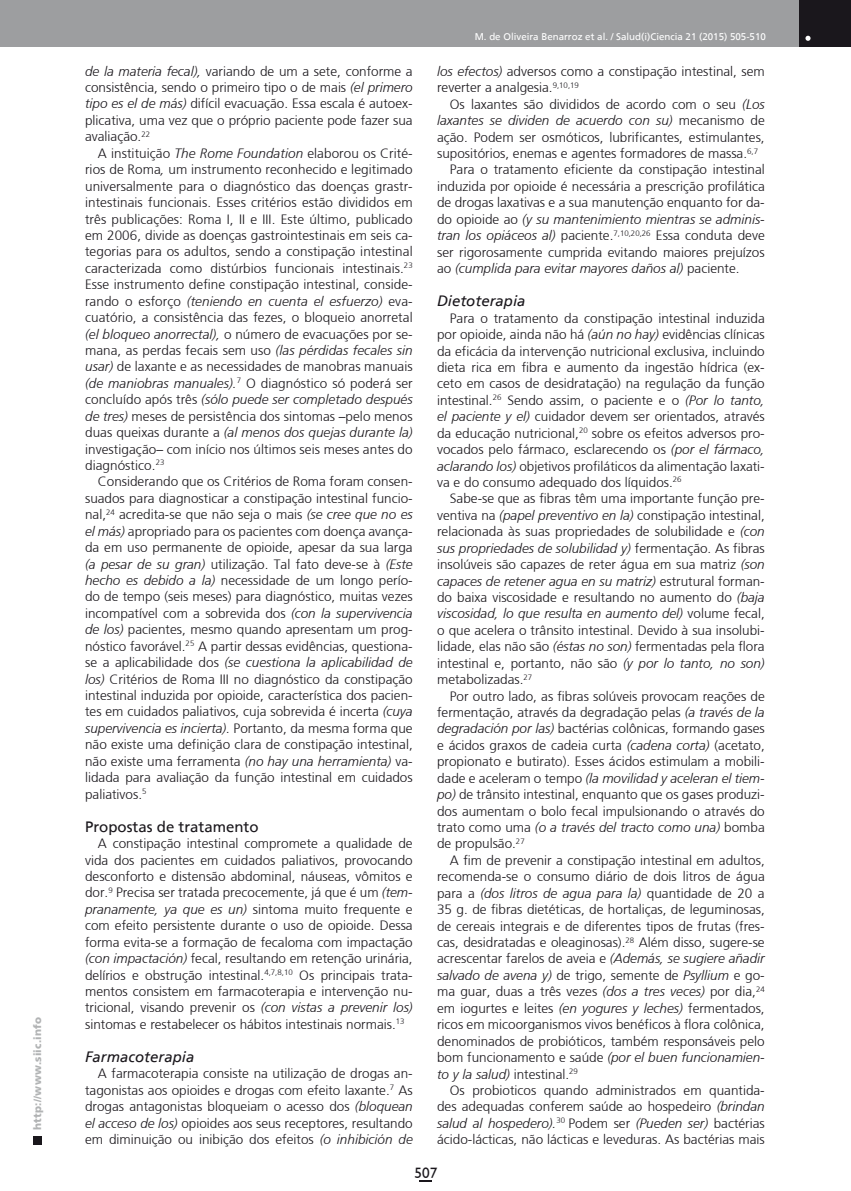
<style>
.page{position:relative;width:851px;height:1191px;background:#fff}
.page>*{position:absolute;margin:0;border:0;box-sizing:border-box;transform-origin:0 0}
.t1{font:italic 15px "Frutiger";color:#1a171c}
.t2{font:15px "Frutiger";color:#1a171c}
.t3{font:15px "Humanist 521 BT";color:#1a171c}
.t4{font:300 13.5px/16.5px "Frutiger";color:#1a171c;text-align:justify}
.t5{font:italic 300 13.5px "Frutiger";color:#1a171c}
.t6{font:900 10.5px "Frutiger";letter-spacing:.015em;color:#b1b3b4}
.t7{font:9.75px "Frutiger";color:#fff}
.s1{font-style:italic}
.s2{font-style:normal}
</style>
<div class="page">
<div style="left:33px;top:1135px;width:9px;height:9px;background:#1a171c"></div>
<div style="left:0;top:0;width:850px;height:47px;background:#9d9ea0"></div>
<div style="left:799px;top:0;width:51px;height:47px;background:#1a171c"></div>
<svg style="left:805px;top:36px;width:5px;height:5px"></svg>
<svg style="left:419px;top:1180px;width:13px;height:1px"></svg>
<p class="t6" style="left:31px;top:1129px;width:114px;rotate:-90deg">http://www.siic.info</p>
<p class="t4" style="left:85px;top:63px;width:329px"><span class="s1">de la materia fecal),</span> variando de um a sete, conforme a consistência, sendo o primeiro tipo o de mais <span class="s1">(el primero tipo es el de más)</span> difícil evacuação. Essa escala é autoex&shy;plicativa, uma vez que o próprio paciente pode fazer sua avaliação.<sup>22</sup></p>
<p class="t4" style="left:85px;top:145px;width:329px;text-indent:13px">A instituição <span class="s1">The Rome Foundation</span> elaborou os Crité&shy;rios de Roma<span class="s1">,</span> um instrumento reconhecido e legitimado universalmente para o diagnóstico das doenças grastr&shy;intestinais funcionais. Esses critérios estão divididos em três publicações: Roma I, II e III. Este último, publicado em 2006, divide as doenças gastrointestinais em seis ca&shy;tegorias para os adultos, sendo a constipação intestinal caracterizada como distúrbios funcionais intestinais.<sup>23<br></sup>Esse instrumento define constipação intestinal, conside&shy;rando o esforço <span class="s1">(teniendo en cuenta el esfuerzo)</span> eva&shy;cuatório, a consistência das fezes, o bloqueio anorretal <span class="s1">(el bloqueo anorrectal),</span> o número de evacuações por se&shy;mana, as perdas fecais sem uso <span class="s1">(las pérdidas fecales sin usar)</span> de laxante e as necessidades de manobras manuais <span class="s1">(de maniobras manuales).</span><sup>7</sup> O diagnóstico só poderá ser concluído após três <span class="s1">(sólo puede ser completado después de tres)</span> meses de persistência dos sintomas –pelo menos duas queixas durante a <span class="s1">(al menos dos quejas durante la) </span>investigação– com início nos últimos seis meses antes do diagnóstico.<sup>23</sup></p>
<p class="t4" style="left:85px;top:473px;width:329px;text-indent:13px">Considerando que os Critérios de Roma foram consen&shy;suados para diagnosticar a constipação intestinal funcio&shy;nal,<sup>24</sup> acredita-se que não seja o mais <span class="s1">(se cree que no es el más)</span> apropriado para os pacientes com doença avança&shy;da em uso permanente de opioide, apesar da sua larga <span class="s1">(a pesar de su gran)</span> utilização. Tal fato deve-se à <span class="s1">(Este hecho es debido a la)</span> necessidade de um longo perío&shy;do de tempo (seis meses) para diagnóstico, muitas vezes incompatível com a sobrevida dos <span class="s1">(con la supervivencia de los)</span> pacientes, mesmo quando apresentam um prog&shy;nóstico favorável.<sup>25</sup> A partir dessas evidências, questiona&shy;se a aplicabilidade dos <span class="s1">(se cuestiona la aplicabilidad de los)</span> Critérios de Roma III no diagnóstico da constipação intestinal induzida por opioide, característica dos pacien&shy;tes em cuidados paliativos, cuja sobrevida é incerta <span class="s1">(cuya supervivencia es incierta).</span> Portanto, da mesma forma que não existe uma definição clara de constipação intestinal, não existe uma ferramenta <span class="s1">(no hay una herramienta)</span> va&shy;lidada para avaliação da função intestinal em cuidados paliativos.<sup>5</sup></p>
<p class="t2" style="left:85px;top:817px;width:175px">Propostas de tratamento</p>
<p class="t4" style="left:85px;top:835px;width:329px;text-indent:13px">A constipação intestinal compromete a qualidade de vida dos pacientes em cuidados paliativos, provocando desconforto e distensão abdominal, náuseas, vômitos e dor.<sup>9</sup> Precisa ser tratada precocemente, já que é um <span class="s1">(tem&shy;pranamente, ya que es un)</span> sintoma muito frequente e com efeito persistente durante o uso de opioide. Dessa forma evita-se a formação de fecaloma com impactação <span class="s1">(con impactación)</span> fecal, resultando em retenção urinária, delírios e obstrução intestinal.<sup>4,7,8,10</sup> Os principais trata&shy;mentos consistem em farmacoterapia e intervenção nu&shy;tricional, visando prevenir os <span class="s1">(con vistas a prevenir los) </span>sintomas e restabelecer os hábitos intestinais normais.<sup>13</sup></p>
<p class="t1" style="left:85px;top:1048px;width:111px">Farmacoterapia</p>
<p class="t4" style="left:85px;top:1065px;width:329px;text-indent:13px">A farmacoterapia consiste na utilização de drogas an&shy;tagonistas aos opioides e drogas com efeito laxante.<sup>7</sup> As drogas antagonistas bloqueiam o acesso dos <span class="s1">(bloquean el acceso de los)</span> opioides aos seus receptores, resultando em diminuição ou inibição dos efeitos <span class="s1">(o inhibición de</span></p>
<p class="t7" style="left:474px;top:31px;width:292px">M. de Oliveira Benarroz et al. / Salud(i)Ciencia 21 (2015) 505-510</p>
<p class="t4" style="left:437px;top:63px;width:329px"><span class="s1">los efectos)</span> adversos como a constipação intestinal, sem reverter a analgesia.<sup>9,10,19</sup></p>
<p class="t4" style="left:450px;top:96px;width:316px">Os laxantes são divididos de acordo com o seu <span class="s1">(Los</span></p>
<p class="t5" style="left:437px;top:113px;width:329px">laxantes se dividen de acuerdo con su) <span class="s2">mecanismo de</span></p>
<p class="t4" style="left:437px;top:129px;width:329px">ação. Podem ser osmóticos, lubrificantes, estimulantes,</p>
<p class="t4" style="left:437px;top:145px;width:322px">supositórios, enemas e agentes formadores de massa.<sup>6,7</sup></p>
<p class="t4" style="left:450px;top:161px;width:316px">Para o tratamento eficiente da constipação intestinal</p>
<p class="t4" style="left:437px;top:178px;width:329px">induzida por opioide é necessária a prescrição profilática</p>
<p class="t4" style="left:437px;top:194px;width:329px">de drogas laxativas e a sua manutenção enquanto for da-</p>
<p class="t5" style="left:437px;top:211px;width:329px"><span class="s2">do opioide ao</span> (y su mantenimiento mientras se adminis-</p>
<p class="t4" style="left:437px;top:227px;width:329px"><span class="s1">tran los opiáceos al)</span> paciente.<sup>7,10,20,26</sup> Essa conduta deve</p>
<p class="t4" style="left:437px;top:244px;width:329px">ser rigorosamente cumprida evitando maiores prejuízos</p>
<p class="t5" style="left:437px;top:261px;width:304px"><span class="s2">ao</span> (cumplida para evitar mayores daños al) <span class="s2">paciente.</span></p>
<p class="t1" style="left:437px;top:292px;width:90px">Dietoterapia</p>
<p class="t4" style="left:437px;top:310px;width:329px;text-indent:13px">Para o tratamento da constipação intestinal induzida por opioide, ainda não há <span class="s1">(aún no hay)</span> evidências clínicas da eficácia da intervenção nutricional exclusiva, incluindo dieta rica em fibra e aumento da ingestão hídrica (ex&shy;ceto em casos de desidratação) na regulação da função intestinal.<sup>26</sup> Sendo assim, o paciente e o <span class="s1">(Por lo tanto, el paciente y el)</span> cuidador devem ser orientados, através da educação nutricional,<sup>20</sup> sobre os efeitos adversos pro&shy;vocados pelo fármaco, esclarecendo os <span class="s1">(por el fármaco, aclarando los)</span> objetivos profiláticos da alimentação laxati&shy;va e do consumo adequado dos líquidos.<sup>26</sup></p>
<p class="t4" style="left:437px;top:490px;width:329px;text-indent:13px">Sabe-se que as fibras têm uma importante função pre&shy;ventiva na <span class="s1">(papel preventivo en la)</span> constipação intestinal, relacionada às suas propriedades de solubilidade e <span class="s1">(con sus propriedades de solubilidad y)</span> fermentação. As fibras insolúveis são capazes de reter água em sua matriz <span class="s1">(son capaces de retener agua en su matriz)</span> estrutural forman&shy;do baixa viscosidade e resultando no aumento do <span class="s1">(baja viscosidad, lo que resulta en aumento del)</span> volume fecal, o que acelera o trânsito intestinal. Devido à sua insolubi&shy;lidade, elas não são <span class="s1">(éstas no son)</span> fermentadas pela flora intestinal e, portanto, não são <span class="s1">(y por lo tanto, no son) </span>metabolizadas.<sup>27</sup></p>
<p class="t4" style="left:437px;top:687px;width:329px;text-indent:13px">Por outro lado, as fibras solúveis provocam reações de fermentação, através da degradação pelas <span class="s1">(a través de la degradación por las)</span> bactérias colônicas, formando gases e ácidos graxos de cadeia curta <span class="s1">(cadena corta)</span> (acetato, propionato e butirato). Esses ácidos estimulam a mobili&shy;dade e aceleram o tempo <span class="s1">(la movilidad y aceleran el tiem&shy;po)</span> de trânsito intestinal, enquanto que os gases produzi&shy;dos aumentam o bolo fecal impulsionando o através do trato como uma <span class="s1">(o a través del tracto como una)</span> bomba de propulsão.<sup>27</sup></p>
<p class="t4" style="left:437px;top:852px;width:329px;text-indent:13px">A fim de prevenir a constipação intestinal em adultos, recomenda-se o consumo diário de dois litros de água para a <span class="s1">(dos litros de agua para la)</span> quantidade de 20 a 35 g. de fibras dietéticas, de hortaliças, de leguminosas, de cereais integrais e de diferentes tipos de frutas (fres&shy;cas, desidratadas e oleaginosas).<sup>28</sup> Além disso, sugere-se acrescentar farelos de aveia e <span class="s1">(Además, se sugiere añadir salvado de avena y)</span> de trigo, semente de <span class="s1">Psyllium</span> e go&shy;ma guar, duas a três vezes <span class="s1">(dos a tres veces)</span> por dia,<sup>24 </sup>em iogurtes e leites <span class="s1">(en yogures y leches)</span> fermentados, ricos em micoorganismos vivos benéficos à flora colônica, denominados de probióticos, também responsáveis pelo bom funcionamento e saúde <span class="s1">(por el buen funcionamien&shy;to y la salud)</span> intestinal.<sup>29</sup></p>
<p class="t4" style="left:437px;top:1082px;width:329px;text-indent:13px">Os probioticos quando administrados em quantida&shy;des adequadas conferem saúde ao hospedeiro <span class="s1">(brindan salud al hospedero).</span><sup>30</sup> Podem ser <span class="s1">(Pueden ser)</span> bactérias ácido-lácticas, não lácticas e leveduras. As bactérias mais</p>
<p class="t3" style="left:414px;top:1163px;width:24px">507</p>
</div>
